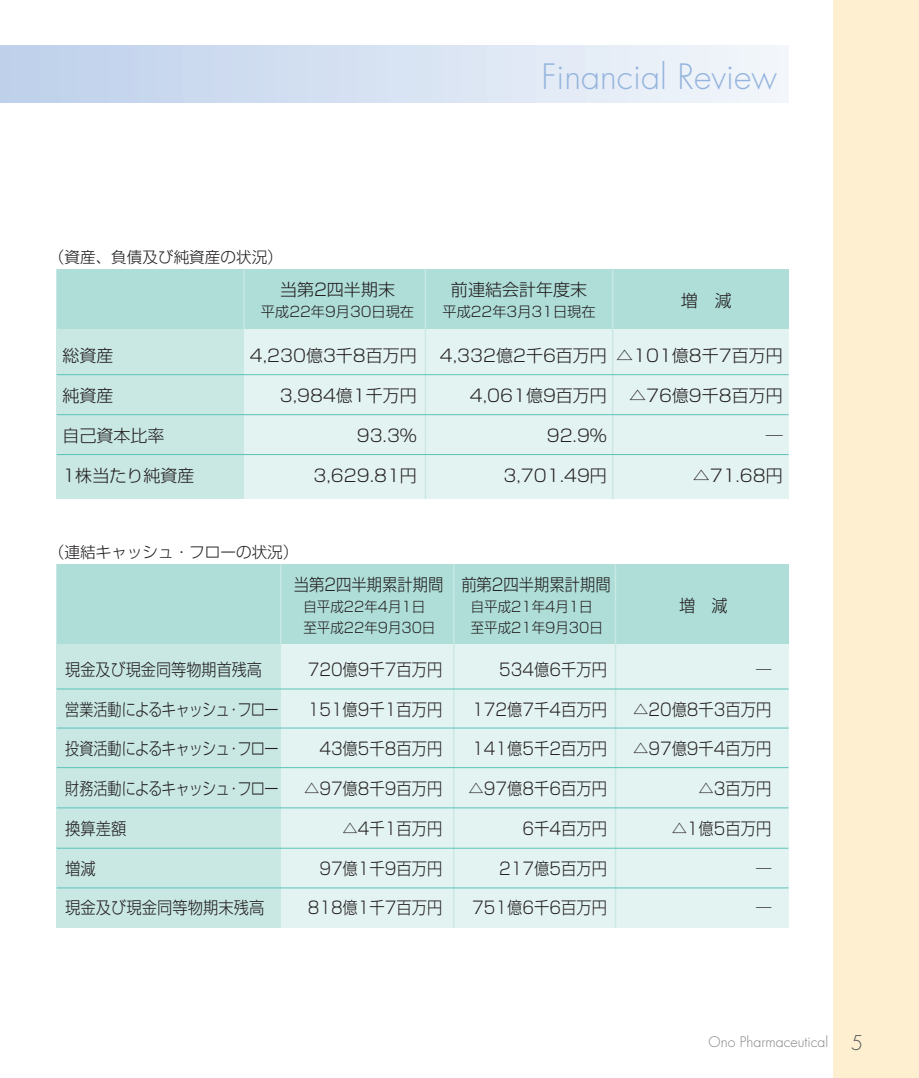
<style>
.page{position:relative;width:919px;height:1078px;background:#fff}
.page>*{position:absolute;margin:0;border:0;box-sizing:border-box;transform-origin:0 0}
.t1{font:300 34px "Futura";color:#95b5de}
.t2{font:17px "Shin Go Pro Light 90 pv RKSJ H";color:#231f20;scale:.9 1}
.t3{font:17px "Shin Go Pro Light 90 pv RKSJ H";color:#231f20}
.t4{font:17px "Shin Go Pro Light 90 pv RKSJ H";letter-spacing:-.05em;color:#231f20;scale:.83 1}
.t5{font:17px "Shin Go Pro Light 90 pv RKSJ H";color:#231f20;scale:.89 1}
.t6{font:17px "Shin Go Pro Light 90 pv RKSJ H";color:#231f20;scale:.95 1}
.t7{font:15.6px "Shin Go Pro Light 90 pv RKSJ H";color:#231f20}
.t8{font:14.2px "Shin Go Pro Light 90 pv RKSJ H";color:#231f20;scale:.95 1}
.t9{font:14.2px "Shin Go Pro Light 90 pv RKSJ H";color:#231f20}
.t10{font:300 14.2px "Futura";color:#808285}
.s1{font-size:19.8px;color:#57585a}
</style>
<div class="page">
<div style="left:833px;top:0;width:85px;height:1077px;background:#feefd0"></div>
<div style="left:0;top:45px;width:788px;height:57px;background:linear-gradient(to right,#bdd0ea,#f3f6fb)"></div>
<div style="left:57px;top:564px;width:731px;height:363px;background:#e3f3f1"></div>
<div style="left:57px;top:564px;width:224px;height:363px;background:#c9e8e4"></div>
<div style="left:57px;top:564px;width:731px;height:79px;background:#afded9"></div>
<hr style="left:280px;top:564px;width:1px;height:79px;background:#c9e8e4">
<hr style="left:453px;top:564px;width:1px;height:363px;background:#c9e8e4">
<hr style="left:614px;top:564px;width:2px;height:363px;background:#c9e8e4">
<hr style="left:57px;top:688px;width:731px;height:1px;background:#5bc3b9">
<hr style="left:57px;top:727px;width:731px;height:1px;background:#5bc3b9">
<hr style="left:57px;top:767px;width:731px;height:1px;background:#5bc3b9">
<hr style="left:57px;top:807px;width:731px;height:1px;background:#5bc3b9">
<hr style="left:57px;top:847px;width:731px;height:1px;background:#5bc3b9">
<hr style="left:57px;top:887px;width:731px;height:1px;background:#5bc3b9">
<div style="left:57px;top:269px;width:731px;height:230px;background:#e3f3f1"></div>
<div style="left:57px;top:269px;width:187px;height:230px;background:#c9e8e4"></div>
<div style="left:57px;top:269px;width:731px;height:60px;background:#afded9"></div>
<hr style="left:243px;top:269px;width:1px;height:60px;background:#c9e8e4">
<hr style="left:424px;top:269px;width:2px;height:230px;background:#c9e8e4">
<hr style="left:612px;top:269px;width:1px;height:230px;background:#c9e8e4">
<hr style="left:57px;top:374px;width:731px;height:1px;background:#5bc3b9">
<hr style="left:57px;top:414px;width:731px;height:1px;background:#5bc3b9">
<hr style="left:57px;top:454px;width:731px;height:1px;background:#5bc3b9">
<p class="t7" style="left:49px;top:251px;width:235px">（資産、負債及び純資産の状況）</p>
<h1 class="t1" style="left:541px;top:61px;width:237px">Financial Review</h1>
<p class="t3" style="left:280px;top:283px;width:116px">当第2四半期末</p>
<p class="t3" style="left:451px;top:283px;width:138px">前連結会計年度末</p>
<p class="t9" style="left:261px;top:306px;width:154px">平成22年9月30日現在</p>
<p class="t9" style="left:442px;top:306px;width:154px">平成22年3月31日現在</p>
<p class="t3" style="left:680px;top:294px;width:53px">増　減</p>
<p class="t3" style="left:62px;top:349px;width:53px">総資産</p>
<p class="t3" style="left:250px;top:349px;width:168px">4,230億3千8百万円</p>
<p class="t3" style="left:440px;top:349px;width:344px">4,332億2千6百万円 △101億8千7百万円</p>
<p class="t3" style="left:62px;top:389px;width:53px">純資産</p>
<p class="t3" style="left:280px;top:389px;width:138px">3,984億1千万円</p>
<p class="t3" style="left:470px;top:389px;width:138px">4,061億9百万円</p>
<p class="t3" style="left:629px;top:389px;width:155px">△76億9千8百万円</p>
<p class="t3" style="left:62px;top:429px;width:104px">自己資本比率</p>
<p class="t3" style="left:357px;top:429px;width:62px">93.3％</p>
<p class="t3" style="left:546px;top:429px;width:62px">92.9％</p>
<p class="t3" style="left:765px;top:429px;width:19px">─</p>
<p class="t3" style="left:62px;top:468px;width:133px">1株当たり純資産</p>
<p class="t3" style="left:313px;top:468px;width:105px">3,629.81円</p>
<p class="t3" style="left:503px;top:468px;width:105px">3,701.49円</p>
<p class="t3" style="left:692px;top:468px;width:92px">△71.68円</p>
<p class="t7" style="left:49px;top:546px;width:251px">（連結キャッシュ・フローの状況）</p>
<p class="t2" style="left:294px;top:578px;width:353px">当第2四半期累計期間 前第2四半期累計期間</p>
<p class="t8" style="left:303px;top:601px;width:130px">自平成22年4月1日</p>
<p class="t8" style="left:471px;top:601px;width:130px">自平成21年4月1日</p>
<p class="t6" style="left:679px;top:599px;width:53px">増　減</p>
<p class="t8" style="left:303px;top:622px;width:140px">至平成22年9月30日</p>
<p class="t8" style="left:471px;top:622px;width:140px">至平成21年9月30日</p>
<p class="t5" style="left:65px;top:663px;width:223px">現金及び現金同等物期首残高</p>
<p class="t2" style="left:308px;top:663px;width:151px">720億9千7百万円</p>
<p class="t2" style="left:499px;top:663px;width:121px">534億6千万円</p>
<p class="t2" style="left:756px;top:663px;width:19px">─</p>
<p class="t4" style="left:65px;top:702px;width:258px">営業活動によるキャッシュ・フロー</p>
<p class="t2" style="left:308px;top:702px;width:151px">151億9千1百万円</p>
<p class="t2" style="left:472px;top:702px;width:151px">172億7千4百万円</p>
<p class="t2" style="left:633px;top:702px;width:155px">△20億8千3百万円</p>
<p class="t4" style="left:65px;top:742px;width:258px">投資活動によるキャッシュ・フロー</p>
<p class="t2" style="left:319px;top:742px;width:138px">43億5千8百万円</p>
<p class="t2" style="left:472px;top:742px;width:151px">141億5千2百万円</p>
<p class="t2" style="left:633px;top:742px;width:155px">△97億9千4百万円</p>
<p class="t4" style="left:65px;top:782px;width:258px">財務活動によるキャッシュ・フロー</p>
<p class="t2" style="left:304px;top:782px;width:155px">△97億8千9百万円</p>
<p class="t2" style="left:468px;top:782px;width:155px">△97億8千6百万円</p>
<p class="t2" style="left:698px;top:782px;width:82px">△3百万円</p>
<p class="t2" style="left:65px;top:821px;width:70px">換算差額</p>
<p class="t2" style="left:342px;top:821px;width:112px">△4千1百万円</p>
<p class="t2" style="left:522px;top:821px;width:95px">6千4百万円</p>
<p class="t2" style="left:671px;top:821px;width:112px">△1億5百万円</p>
<p class="t2" style="left:65px;top:861px;width:36px">増減</p>
<p class="t2" style="left:319px;top:861px;width:138px">97億1千9百万円</p>
<p class="t2" style="left:499px;top:861px;width:121px">217億5百万円</p>
<p class="t2" style="left:65px;top:901px;width:223px">現金及び現金同等物期末残高</p>
<p class="t2" style="left:308px;top:901px;width:151px">818億1千7百万円</p>
<p class="t2" style="left:472px;top:901px;width:151px">751億6千6百万円</p>
<p class="t2" style="left:756px;top:901px;width:19px">─</p>
<p class="t10" style="left:708px;top:1035px;width:156px">Ono Pharmaceutical <span class="s1">5</span></p>
</div>
